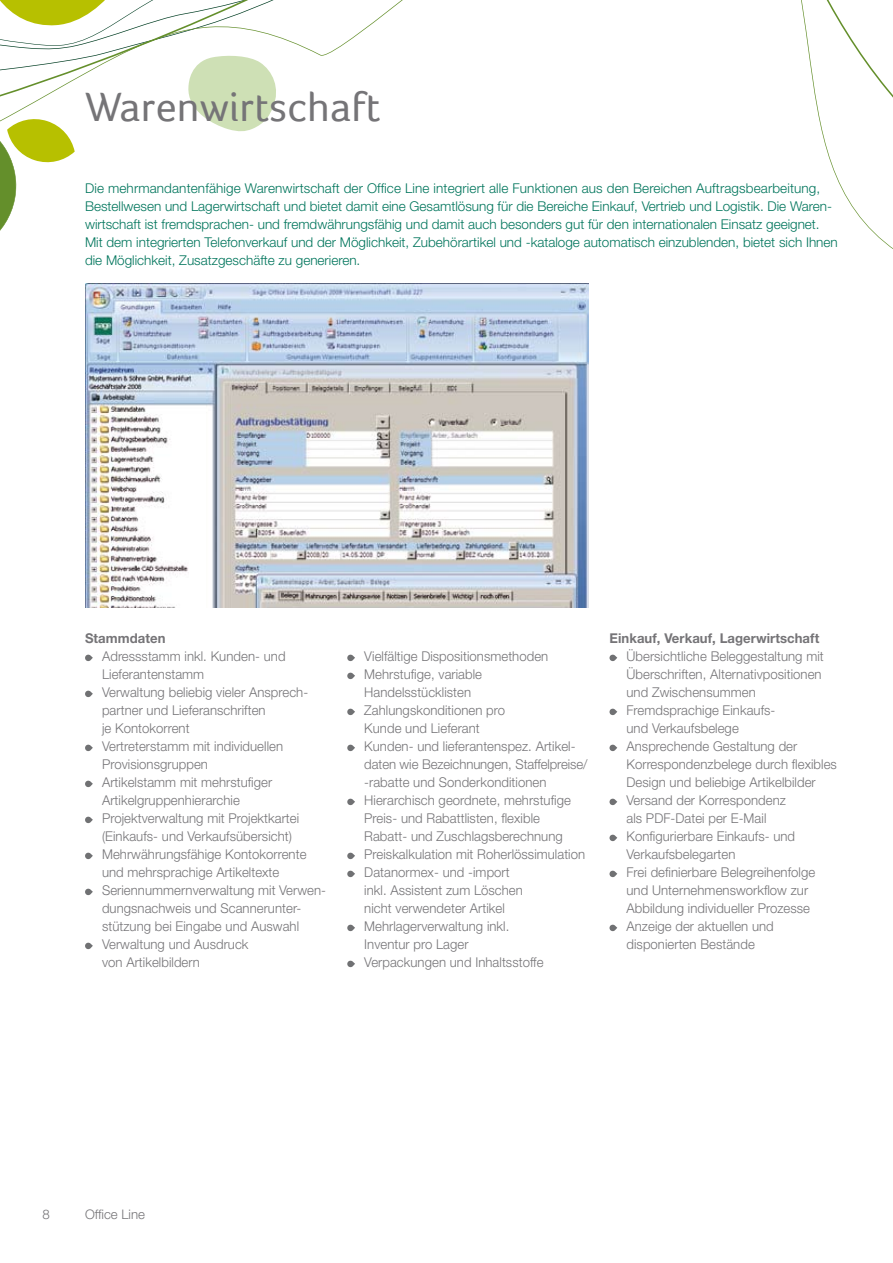
<style>
.page{position:relative;width:893px;height:1263px;background:#fff}
.page>*{position:absolute;margin:0;border:0;box-sizing:border-box;transform-origin:0 0}
.t1{font:42px "Foco";letter-spacing:.005em;color:#757477}
.t2{font:300 13.5px/18px "Helvetica Neue LT";letter-spacing:.005em;color:#757477}
.t3{font:300 13.5px/18px "Helvetica Neue LT";color:#00755c}
.t4{font:700 13.5px "Helvetica Neue LT";letter-spacing:.005em;color:#757477}
.t5{font:300 13.2px "Helvetica Neue LT";color:#757477}
</style>
<div class="page">
<img style="left:85px;top:284px;width:503px;height:323px">
<svg style="left:0;top:0;width:403px;height:231px"></svg>
<svg style="left:801px;top:0;width:92px;height:249px"></svg>
<svg style="left:85px;top:654px;width:8px;height:7px"></svg>
<svg style="left:85px;top:690px;width:8px;height:7px"></svg>
<svg style="left:85px;top:744px;width:8px;height:7px"></svg>
<svg style="left:85px;top:780px;width:8px;height:7px"></svg>
<svg style="left:85px;top:816px;width:8px;height:7px"></svg>
<svg style="left:85px;top:852px;width:8px;height:7px"></svg>
<svg style="left:85px;top:888px;width:8px;height:7px"></svg>
<svg style="left:85px;top:942px;width:8px;height:7px"></svg>
<svg style="left:347px;top:654px;width:8px;height:7px"></svg>
<svg style="left:347px;top:672px;width:8px;height:7px"></svg>
<svg style="left:347px;top:708px;width:8px;height:7px"></svg>
<svg style="left:347px;top:744px;width:8px;height:7px"></svg>
<svg style="left:347px;top:798px;width:8px;height:7px"></svg>
<svg style="left:347px;top:852px;width:8px;height:7px"></svg>
<svg style="left:347px;top:870px;width:8px;height:7px"></svg>
<svg style="left:347px;top:924px;width:8px;height:7px"></svg>
<svg style="left:347px;top:960px;width:8px;height:7px"></svg>
<svg style="left:609px;top:654px;width:8px;height:7px"></svg>
<svg style="left:609px;top:708px;width:8px;height:7px"></svg>
<svg style="left:609px;top:744px;width:8px;height:7px"></svg>
<svg style="left:609px;top:798px;width:8px;height:7px"></svg>
<svg style="left:609px;top:834px;width:8px;height:7px"></svg>
<svg style="left:609px;top:870px;width:8px;height:7px"></svg>
<svg style="left:609px;top:924px;width:8px;height:7px"></svg>
<h1 class="t1" style="left:85px;top:83px;width:297px">Warenwirtschaft</h1>
<p class="t3" style="left:85px;top:179px;width:754px">Die mehrmandantenfähige Warenwirtschaft der Office Line integriert alle Funktionen aus den Bereichen Auftragsbearbeitung, Bestellwesen und Lagerwirtschaft und bietet damit eine Gesamtlösung für die Bereiche Einkauf, Vertrieb und Logistik. Die Waren&shy;wirtschaft ist fremdsprachen- und fremdwährungsfähig und damit auch besonders gut für den internationalen Einsatz geeignet.<br>Mit dem integrierten Telefonverkauf und der Möglichkeit, Zubehörartikel und -kataloge automatisch einzublenden, bietet sich Ihnen die Möglichkeit, Zusatzgeschäfte zu generieren.</p>
<p class="t4" style="left:85px;top:630px;width:82px">Stammdaten</p>
<p class="t2" style="left:102px;top:647px;width:225px">Adressstamm inkl. Kunden- und<br>Lieferantenstamm<br>Verwaltung beliebig vieler Ansprech&shy;partner und Lieferanschriften<br>je Kontokorrent<br>Vertreterstamm mit individuellen<br>Provisionsgruppen<br>Artikelstamm mit mehrstufiger<br>Artikelgruppenhierarchie<br>Projektverwaltung mit Projektkartei (Einkaufs- und Verkaufsübersicht)<br>Mehrwährungsfähige Kontokorrente und mehrsprachige Artikeltexte<br>Seriennummernverwaltung mit Verwen&shy;dungsnachweis und Scannerunter&shy;stützung bei Eingabe und Auswahl<br>Verwaltung und Ausdruck<br>von Artikelbildern</p>
<p class="t2" style="left:364px;top:647px;width:225px">Vielfältige Dispositionsmethoden<br>Mehrstufige, variable<br>Handelsstücklisten<br>Zahlungskonditionen pro<br>Kunde und Lieferant<br>Kunden- und lieferantenspez. Artikel&shy;daten wie Bezeichnungen, Staffelpreise/ -rabatte und Sonderkonditionen<br>Hierarchisch geordnete, mehrstufige<br>Preis- und Rabattlisten, flexible<br>Rabatt- und Zuschlagsberechnung<br>Preiskalkulation mit Roherlössimulation<br>Datanormex- und -import<br>inkl. Assistent zum Löschen<br>nicht verwendeter Artikel<br>Mehrlagerverwaltung inkl.<br>Inventur pro Lager<br>Verpackungen und Inhaltsstoffe</p>
<p class="t4" style="left:609px;top:630px;width:211px">Einkauf, Verkauf, Lagerwirtschaft</p>
<p class="t2" style="left:626px;top:647px;width:212px">Übersichtliche Beleggestaltung mit<br>Überschriften, Alternativpositionen und Zwischensummen<br>Fremdsprachige Einkaufs-<br>und Verkaufsbelege<br>Ansprechende Gestaltung der<br>Korrespondenzbelege durch flexibles<br>Design und beliebige Artikelbilder<br>Versand der Korrespondenz<br>als PDF-Datei per E-Mail<br>Konfigurierbare Einkaufs- und<br>Verkaufsbelegarten<br>Frei definierbare Belegreihenfolge und Unternehmensworkflow zur<br>Abbildung individueller Prozesse<br>Anzeige der aktuellen und disponierten Bestände</p>
<p class="t5" style="left:43px;top:1206px;width:9px">8</p>
<p class="t5" style="left:85px;top:1206px;width:61px">Office Line</p>
</div>
